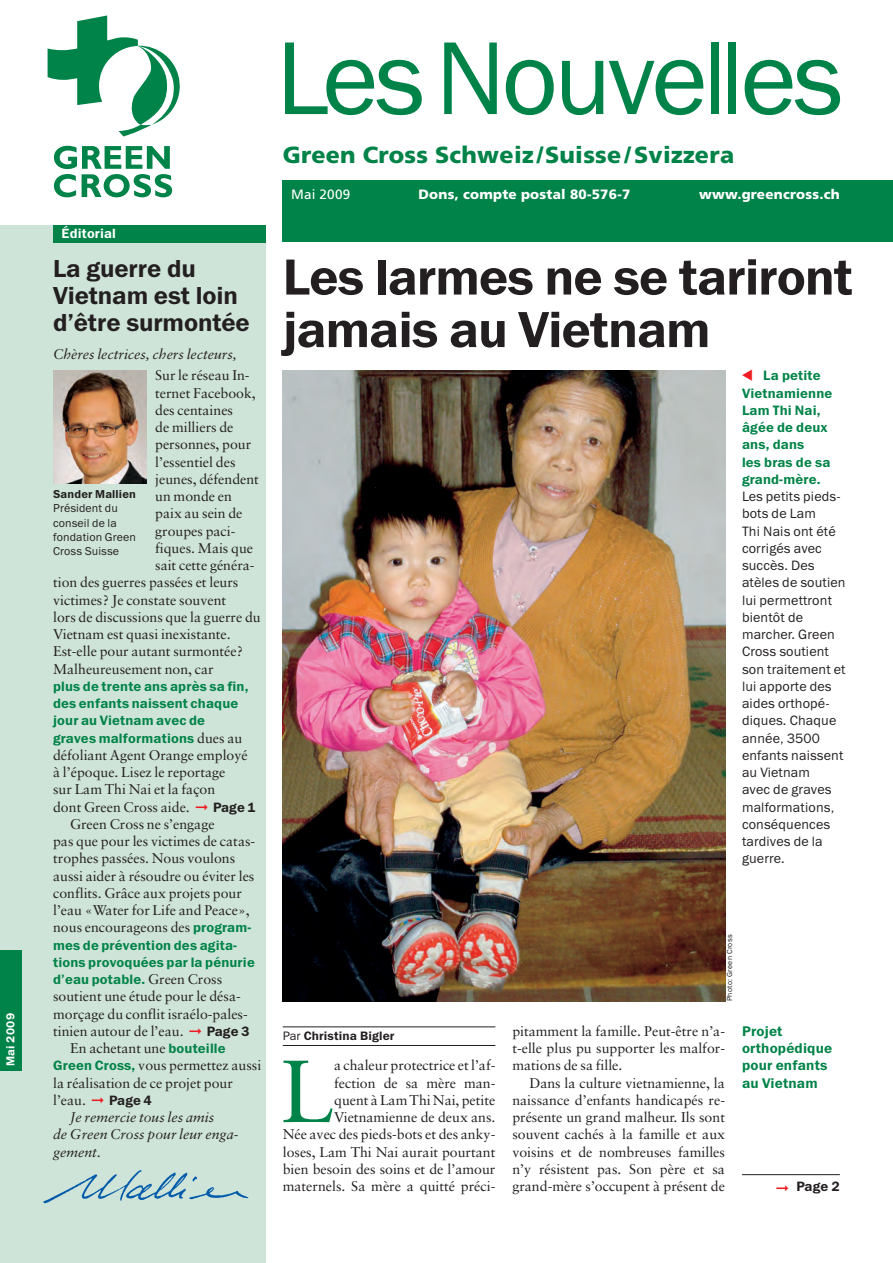
<style>
.page{position:relative;width:893px;height:1263px;background:#fff}
.page>*{position:absolute;margin:0;border:0;box-sizing:border-box;transform-origin:0 0}
.t1{font:104.25px "Franklin Gothic Book T";letter-spacing:-.04em;color:#008348}
.t2{font:88.2px "Sabon";color:#008348}
.t3{font:51px/52.5px "Franklin Gothic Demi T";letter-spacing:-.02em;color:#231f20}
.t4{font:24.75px/27px "Franklin Gothic Demi T";letter-spacing:-.005em;color:#231f20}
.t5{font:900 23.25px "Frutiger";letter-spacing:.01em;color:#008348}
.t6{font:14.1px/17.2px "Sabon";color:#231f20;text-align:justify}
.t7{font:italic 14.1px "Sabon";color:#231f20}
.t8{font:14.1px/17.2px "Franklin Gothic Demi T";letter-spacing:.01em;color:#008348}
.t9{font:13.65px/17.2px "Franklin Gothic Book T";letter-spacing:.01em;color:#231f20}
.t10{font:13.65px/17.2px "Franklin Gothic Demi T";letter-spacing:.01em;color:#008348}
.t11{font:13.65px "Franklin Gothic Demi T";color:#231f20}
.t12{font:900 13.5px "Frutiger";letter-spacing:.02em;color:#fff}
.t13{font:13.5px "Franklin Gothic Demi T";letter-spacing:.01em;color:#fff}
.t14{font:13.5px "Frutiger";letter-spacing:.015em;color:#fff}
.t15{font:12.3px "Franklin Gothic Demi T";letter-spacing:.01em;color:#231f20}
.t16{font:11.7px "Franklin Gothic Demi T";letter-spacing:.02em;color:#fff}
.t17{font:11.55px/14.2px "Franklin Gothic Book T";letter-spacing:.01em;color:#231f20}
.t18{font:11.55px "Franklin Gothic Demi T";letter-spacing:.01em;color:#231f20}
.t19{font:7.5px "Franklin Gothic Book T";letter-spacing:.035em;color:#231f20}
.s1{font-family:"Sabon";font-size:14.1px;color:#231f20}
.s2{color:#ee1d23}
.s3{font-family:"Franklin Gothic Demi T";font-size:13.65px}
.s4{font-family:"Franklin Gothic Demi T";font-size:13.65px;color:#008348}
.s5{font-family:"Franklin Gothic Book T"}
</style>
<div class="page">
<div style="left:0;top:225px;width:266px;height:1038px;background:#cfe4d8"></div>
<div style="left:53px;top:225px;width:213px;height:17px;background:#008348"></div>
<svg style="left:48px;top:15px;width:132px;height:122px"></svg>
<svg style="left:54px;top:146px;width:118px;height:51px"></svg>
<div style="left:283px;top:180px;width:610px;height:62px;background:#008348"></div>
<hr style="left:283px;top:1026px;width:212px;height:1px;background:#231f20">
<hr style="left:283px;top:1045px;width:212px;height:1px;background:#231f20">
<hr style="left:742px;top:1174px;width:98px;height:1px;background:#231f20">
<img style="left:283px;top:370px;width:442px;height:631px">
<div style="left:0;top:950px;width:21px;height:120px;background:#008348"></div>
<img style="left:43px;top:1170px;width:206px;height:34px">
<img style="left:53px;top:370px;width:94px;height:114px">
<p class="t16" style="left:6px;top:1066px;width:54px;rotate:-90deg">Mai 2009</p>
<p class="t13" style="left:62px;top:228px;width:56px">Éditorial</p>
<h3 class="t4" style="left:53px;top:257px;width:198px">La guerre du<br>Vietnam est loin d’être surmontée</h3>
<p class="t7" style="left:53px;top:348px;width:185px">Chères lectrices, chers lecteurs,</p>
<p class="t6" style="left:155px;top:368px;width:105px;text-align:left">Sur le réseau In&shy;ternet Facebook, des centaines<br>de milliers de personnes, pour l’essentiel des jeunes, défendent un monde en paix au sein de groupes pa ci - fiques. Mais que sait cette généra-</p>
<p class="t18" style="left:53px;top:490px;width:84px">Sander Mallien</p>
<p class="t17" style="left:53px;top:502px;width:84px">Président du conseil de la fonda tion Green<br>Cross Suisse</p>
<p class="t6" style="left:53px;top:575px;width:209px;text-align:left">tion des guerres passées et leurs victimes? Je cons tate souvent<br>lors de discussions que la guerre du<br>Vietnam est quasi inexistante.<br>Est-elle pour autant surmontée?<br>Malheureusement non, car</p>
<p class="t10" style="left:53px;top:679px;width:197px">plus de trente ans après sa fin, des enfants naissent chaque jour au Vietnam avec de graves malformations <span class="s1">dues au</span></p>
<p class="t6" style="left:53px;top:747px;width:196px">défoliant Agent Orange employé</p>
<p class="t6" style="left:53px;top:765px;width:174px">à l’époque. Lisez le reportage</p>
<p class="t6" style="left:53px;top:782px;width:164px">sur Lam Thi Nai et la façon</p>
<p class="t6" style="left:53px;top:799px;width:204px">dont Green Cross aide. <span class="s2">➞</span> <span class="s3">Page 1</span></p>
<p class="t6" style="left:70px;top:816px;width:146px">Green Cross ne s’engage</p>
<p class="t6" style="left:53px;top:834px;width:204px">pas que pour les victimes de catas -</p>
<p class="t6" style="left:53px;top:851px;width:184px">trophes passées. Nous voulons</p>
<p class="t6" style="left:53px;top:868px;width:203px">aussi aider à résoudre ou éviter les</p>
<p class="t6" style="left:53px;top:885px;width:190px">conflits. Grâce aux projets pour</p>
<p class="t6" style="left:53px;top:903px;width:198px">l’eau «Water for Life and Peace»,</p>
<p class="t6" style="left:53px;top:920px;width:200px">nous encourageons des <span class="s4">program-</span></p>
<p class="t10" style="left:53px;top:937px;width:203px">mes de prévention des agita - tions provoquées par la pénurie d’eau potable. <span class="s1">Green Cross</span></p>
<p class="t6" style="left:53px;top:989px;width:189px">sou tient une étude pour le dés a -</p>
<p class="t6" style="left:53px;top:1006px;width:196px">mor çage du conflit israélo-pales -</p>
<p class="t6" style="left:53px;top:1023px;width:198px">tinien autour de l’eau. <span class="s2">➞</span> <span class="s3">Page 3</span></p>
<p class="t6" style="left:70px;top:1041px;width:157px">En achetant une <span class="s4">bouteille</span></p>
<p class="t6" style="left:53px;top:1058px;width:210px"><span class="s4">Green Cross,</span> vous permettez aussi</p>
<p class="t6" style="left:53px;top:1075px;width:181px">la réalisation de ce projet pour</p>
<p class="t6" style="left:53px;top:1092px;width:100px">l’eau. <span class="s2">➞</span> <span class="s3">Page 4</span></p>
<p class="t7" style="left:70px;top:1111px;width:146px">Je remercie tous les amis</p>
<p class="t7" style="left:53px;top:1129px;width:187px">de Green Cross pour leur enga -</p>
<p class="t7" style="left:53px;top:1146px;width:49px">gement.</p>
<h1 class="t1" style="left:276px;top:43px;width:568px">LesNouvelles</h1>
<h3 class="t5" style="left:283px;top:146px;width:453px">Green Cross Schweiz/Suisse/Svizzera</h3>
<p class="t12" style="left:418px;top:189px;width:213px">Dons, compte postal 80-576-7</p>
<p class="t12" style="left:699px;top:189px;width:142px">www.greencross.ch</p>
<p class="t14" style="left:291px;top:189px;width:60px">Mai 2009</p>
<h3 class="t3" style="left:283px;top:255px;width:572px">Les larmes ne se tariront jamais au Vietnam</h3>
<p class="t10" style="left:742px;top:368px;width:92px;text-indent:21px">La petite<br>Vietnamienne<br>Lam Thi Nai, âgée de deux ans, dans<br>les bras de sa grand-mère.</p>
<p class="t9" style="left:742px;top:489px;width:105px">Les petits pieds&shy;bots de Lam<br>Thi Nais ont été corrigés avec succès. Des atèles de soutien lui permettront bientôt de marcher. Green<br>Cross soutient son traitement et lui apporte des aides orthopé - diques. Chaque année, 3500 enfants naissent au Vietnam<br>avec de graves malformations, conséquences tardives de la guerre.</p>
<p class="t15" style="left:283px;top:1031px;width:113px"><span class="s5">Par</span> Christina Bigler</p>
<p class="t6" style="left:283px;top:1058px;width:214px;text-align:right">a chaleur protectrice et l’af-<br>fection de sa mère man-<br>quent à Lam Thi Nai, petite<br>Vietnamienne de deux ans.<br>Née avec des pieds-bots et des anky&shy;loses, Lam Thi Nai aurait pourtant bien besoin des soins et de l’amour maternels. Sa mère a quitté préci -</p>
<h2 class="t2" style="left:280px;top:1055px;width:55px">L</h2>
<p class="t19" style="left:727px;top:1001px;width:68px;rotate:-90deg">Photo: Green Cross</p>
<p class="t6" style="left:512px;top:1023px;width:214px">pitamment la famille. Peut-être n’a&shy;t-elle plus pu supporter les malfor&shy;mations de sa fille.</p>
<p class="t6" style="left:512px;top:1075px;width:214px;text-indent:17px">Dans la culture vietnamienne, la naissance d’enfants handicapés re&shy;présente un grand malheur. Ils sont souvent cachés à la famille et aux voisins et de nombreuses familles n’y résistent pas. Son père et sa grand-mère s’occupent à présent de</p>
<p class="t8" style="left:742px;top:1024px;width:92px">Projet<br>ortho pédique pour enfants au Vietnam</p>
<p class="t11" style="left:776px;top:1182px;width:65px"><span class="s2">➞</span> Page 2</p>
</div>
